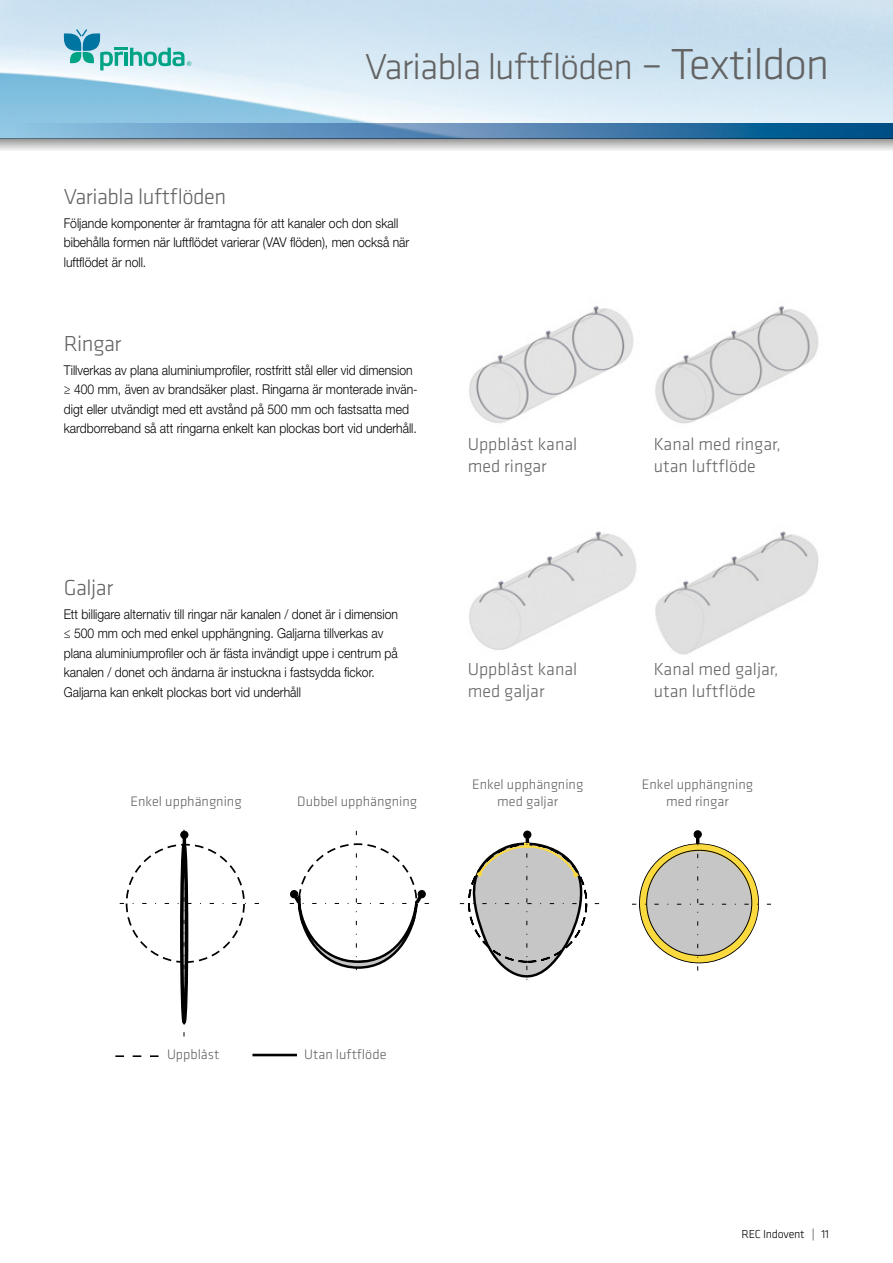
<style>
.page{position:relative;width:893px;height:1263px;background:#fff}
.page>*{position:absolute;margin:0;border:0;box-sizing:border-box;transform-origin:0 0}
.t1{font:300 37.5px "Klavika";letter-spacing:-.025em;color:#646363}
.t2{font:300 22.5px "Klavika";letter-spacing:-.02em;color:#646363}
.t3{font:300 18px/21.6px "Klavika";color:#646363}
.t4{font:300 14.25px/17.1px "Klavika";color:#646363;text-align:center}
.t5{font:300 13.5px/19.5px "Helvetica Neue LT Std";color:#000;scale:.9 1}
.t6{font:300 12px "Klavika";letter-spacing:-.02em;color:#000}
.s1{font-size:45px}
</style>
<div class="page">
<svg style="left:0;top:123px;width:893px;height:15px;background:#5089b6"></svg>
<svg style="left:0;top:138px;width:893px;height:13px;background:#bcbfc0"></svg>
<svg style="left:64px;top:29px;width:127px;height:41px;background:#99d0d7"></svg>
<img style="left:469px;top:531px;width:349px;height:124px">
<img style="left:655px;top:306px;width:164px;height:118px">
<div style="left:694px;top:830px;width:7px;height:8px;border:1px solid #000;border-radius:50%"></div>
<hr style="left:252px;top:1054px;width:45px;height:2px;background:#000">
<svg style="left:115px;top:1055px;width:44px;height:1px"></svg>
<svg style="left:119px;top:830px;width:140px;height:206px"></svg>
<svg style="left:289px;top:831px;width:140px;height:140px"></svg>
<svg style="left:631px;top:831px;width:139px;height:140px"></svg>
<svg style="left:459px;top:831px;width:140px;height:149px"></svg>
<img style="left:469px;top:306px;width:165px;height:117px">
<h1 class="t1" style="left:365px;top:46px;width:465px">Variabla luftflöden <span class="s1">– Textildon</span></h1>
<h2 class="t2" style="left:64px;top:184px;width:164px">Variabla luftflöden</h2>
<p class="t5" style="left:64px;top:213px;width:385px">Följande komponenter är framtagna för att kanaler och don skall bibehålla formen när luftflödet varierar (VAV flöden), men också när luftflödet är noll.</p>
<h2 class="t2" style="left:64px;top:331px;width:59px">Ringar</h2>
<p class="t5" style="left:64px;top:360px;width:395px">Tillverkas av plana aluminiumprofiler, rostfritt stål eller vid dimension ≥ 400 mm, även av brandsäker plast. Ringarna är monterade invän&shy;digt eller utvändigt med ett avstånd på 500 mm och fastsatta med kardborreband så att ringarna enkelt kan plockas bort vid underhåll.</p>
<h2 class="t2" style="left:64px;top:575px;width:51px">Galjar</h2>
<p class="t5" style="left:64px;top:604px;width:373px">Ett billigare alternativ till ringar när kanalen / donet är i dimension ≤ 500 mm och med enkel upphängning. Galjarna tillverkas av plana aluminiumprofiler och är fästa invändigt uppe i centrum på kanalen / donet och ändarna är instuckna i fastsydda fickor.<br>Galjarna kan enkelt plockas bort vid underhåll</p>
<h3 class="t3" style="left:468px;top:434px;width:111px">Uppblåst kanal med ringar</h3>
<h3 class="t3" style="left:468px;top:659px;width:111px">Uppblåst kanal med galjar</h3>
<h3 class="t3" style="left:654px;top:434px;width:128px">Kanal med ringar, utan luftflöde</h3>
<h3 class="t3" style="left:654px;top:659px;width:126px">Kanal med galjar, utan luftflöde</h3>
<p class="t4" style="left:130px;top:793px;width:113px">Enkel upphängning</p>
<p class="t4" style="left:472px;top:776px;width:113px">Enkel upphängning med galjar</p>
<p class="t4" style="left:642px;top:776px;width:113px">Enkel upphängning</p>
<p class="t4" style="left:297px;top:793px;width:121px">Dubbel upphängning</p>
<p class="t4" style="left:666px;top:793px;width:64px">med ringar</p>
<p class="t4" style="left:167px;top:1046px;width:54px">Uppblåst</p>
<p class="t4" style="left:304px;top:1046px;width:84px">Utan luftflöde</p>
<p class="t6" style="left:742px;top:1228px;width:89px">REC Indovent | 11</p>
</div>
